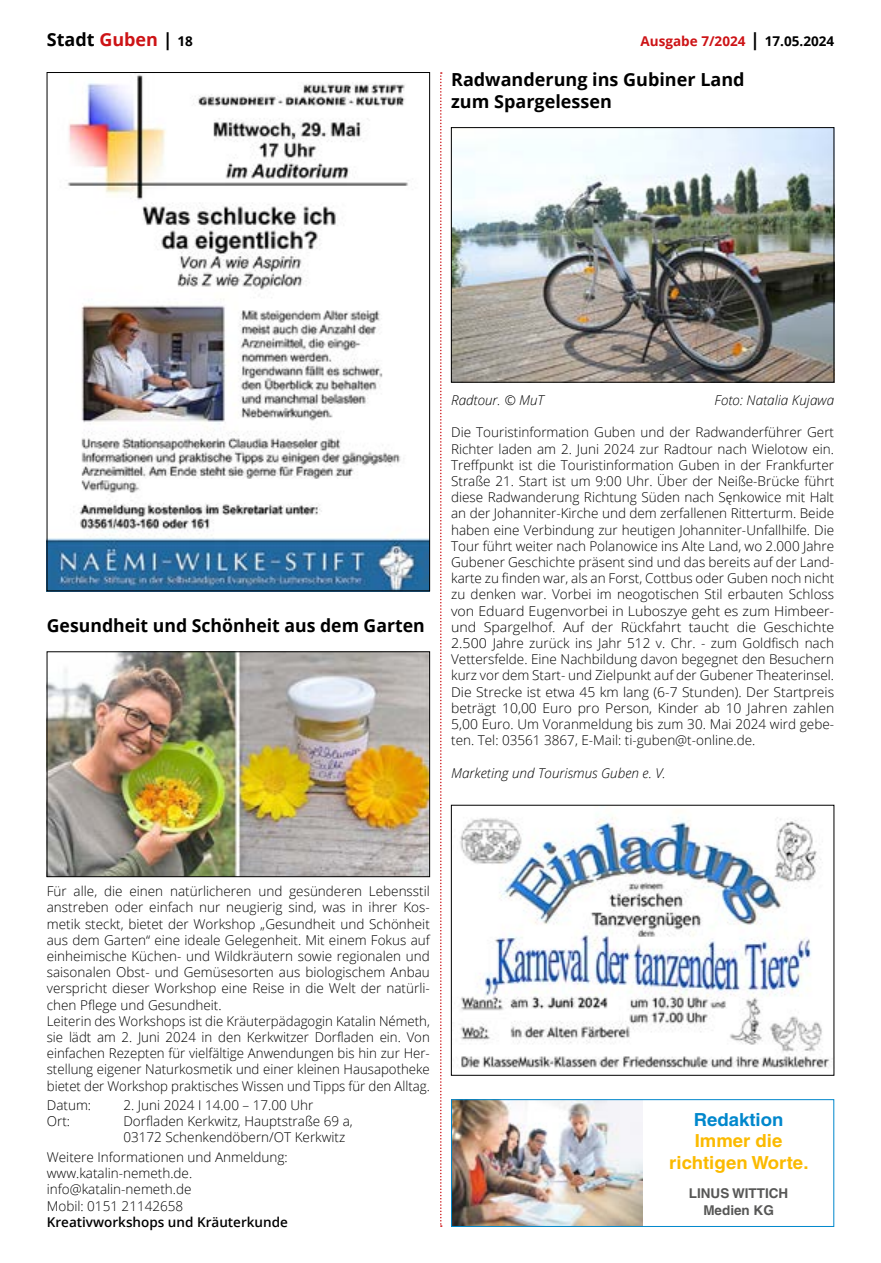
<style>
.page{position:relative;width:881px;height:1263px;background:#fff}
.page>*{position:absolute;margin:0;border:0;box-sizing:border-box;transform-origin:0 0}
.t1{font:700 18px/21.6px "Open Sans";color:#000}
.t2{font:700 18px/21.6px "Helvetica LT";color:#fbba00;text-align:center}
.t3{font:700 18px "Helvetica LT";color:#0087cc}
.t4{font:300 13.5px/16.2px "Open Sans";color:#000}
.t5{font:italic 300 13.5px "Open Sans";color:#000}
.t6{font:600 13.5px "Open Sans";color:#000}
.t7{font:700 13.5px "Open Sans";color:#cd1316}
.t8{font:700 13.5px/16.2px "Helvetica LT";color:#575756;text-align:center}
.s1{color:#cd1316}
.s2{font-size:13.5px}
.s3{font-size:18px;color:#000}
.s4{color:#000}
.s5{font-family:"Meta Pro"}
</style>
<div class="page">
<svg style="left:440px;top:72px;width:1px;height:1155px"></svg>
<img style="left:453px;top:129px;width:378px;height:251px">
<div style="left:451px;top:127px;width:382px;height:255px;border:1px solid #000"></div>
<img style="left:460px;top:817px;width:370px;height:251px">
<img style="left:49px;top:74px;width:378px;height:515px">
<img style="left:49px;top:653px;width:378px;height:222px">
<div style="left:47px;top:651px;width:382px;height:226px;border:1px solid #000"></div>
<img style="left:453px;top:1101px;width:189px;height:124px">
<div style="left:451px;top:1099px;width:382px;height:128px;border:1px solid #0087cc"></div>
<h1 class="t1" style="left:47px;top:28px;width:147px">Stadt <span class="s1">Guben</span> | <span class="s2">18</span></h1>
<p class="t7" style="left:640px;top:32px;width:195px">Ausgabe 7/2024 <span class="s3">|</span> <span class="s4">17.05.2024</span></p>
<h1 class="t1" style="left:451px;top:68px;width:295px">Radwanderung ins Gubiner Land zum Spargelessen</h1>
<h1 class="t1" style="left:47px;top:614px;width:379px">Gesundheit und Schönheit aus dem Garten</h1>
<p class="t5" style="left:451px;top:391px;width:94px">Radtour. © MuT</p>
<p class="t5" style="left:714px;top:391px;width:121px">Foto: Natalia Kujawa</p>
<p class="t4" style="left:451px;top:424px;width:384px;text-align:justify">Die Touristinformation Guben und der Radwanderführer Gert Richter laden am 2. Juni 2024 zur Radtour nach Wielotow ein.<br>Treffpunkt ist die Touristinformation Guben in der Frankfurter Straße 21. Start ist um 9:00 Uhr. Über der Neiße-Brücke führt diese Radwanderung Richtung Süden nach S<span class="s5">ę</span>nkowice mit Halt an der Johanniter-Kirche und dem zerfallenen Ritterturm. Beide haben eine Verbindung zur heutigen Johanniter-Unfallhilfe. Die Tour führt weiter nach Polanowice ins Alte Land, wo 2.000 Jahre Gubener Geschichte präsent sind und das bereits auf der Land&shy;karte zu finden war, als an Forst, Cottbus oder Guben noch nicht zu denken war. Vorbei im neogotischen Stil erbauten Schloss von Eduard Eugenvorbei in Luboszye geht es zum Himbeer&shy;und Spargelhof. Auf der Rückfahrt taucht die Geschichte 2.500 Jahre zurück ins Jahr 512 v. Chr. - zum Goldfisch nach Vettersfelde. Eine Nachbildung davon begegnet den Besuchern kurz vor dem Start- und Zielpunkt auf der Gubener Theaterinsel.<br>Die Strecke ist etwa 45 km lang (6-7 Stunden). Der Startpreis beträgt 10,00 Euro pro Person, Kinder ab 10 Jahren zahlen 5,00 Euro. Um Voranmeldung bis zum 30. Mai 2024 wird gebe&shy;ten. Tel: 03561 3867, E-Mail: ti-guben@t-online.de.</p>
<p class="t5" style="left:451px;top:763px;width:216px">Marketing und Tourismus Guben e. V.</p>
<p class="t4" style="left:47px;top:883px;width:384px">Für alle, die einen natürlicheren und gesünderen Lebensstil anstreben oder einfach nur neugierig sind, was in ihrer Kos&shy;metik steckt, bietet der Workshop „Gesundheit und Schönheit aus dem Garten“ eine ideale Gelegenheit. Mit einem Fokus auf einheimische Küchen- und Wildkräutern sowie regionalen und saisonalen Obst- und Gemüsesorten aus biologischem Anbau verspricht dieser Workshop eine Reise in die Welt der natürli&shy;chen Pflege und Gesundheit.<br>Leiterin des Workshops ist die Kräuterpädagogin Katalin Németh, sie lädt am 2. Juni 2024 in den Kerkwitzer Dorfladen ein. Von einfachen Rezepten für vielfältige Anwendungen bis hin zur Her&shy;stellung eigener Naturkosmetik und einer kleinen Hausapotheke bietet der Workshop praktisches Wissen und Tipps für den Alltag.</p>
<p class="t4" style="left:47px;top:1096px;width:46px">Datum:</p>
<p class="t4" style="left:123px;top:1096px;width:191px">2. Juni 2024 I 14.00 – 17.00 Uhr</p>
<p class="t4" style="left:47px;top:1113px;width:25px">Ort:</p>
<p class="t4" style="left:123px;top:1113px;width:231px">Dorfladen Kerkwitz, Hauptstraße 69 a,<br>03172 Schenkendöbern/OT Kerkwitz</p>
<p class="t4" style="left:47px;top:1148px;width:242px">Weitere Informationen und Anmeldung: www.katalin-nemeth.de. info@katalin-nemeth.de<br>Mobil: 0151 21142658</p>
<p class="t6" style="left:47px;top:1212px;width:242px">Kreativworkshops und Kräuterkunde</p>
<h1 class="t3" style="left:693px;top:1108px;width:91px">Redaktion</h1>
<h1 class="t2" style="left:669px;top:1130px;width:141px">Immer die richtigen Worte.</h1>
<p class="t8" style="left:688px;top:1185px;width:101px">LINUS WITTICH<br>Medien KG</p>
</div>
